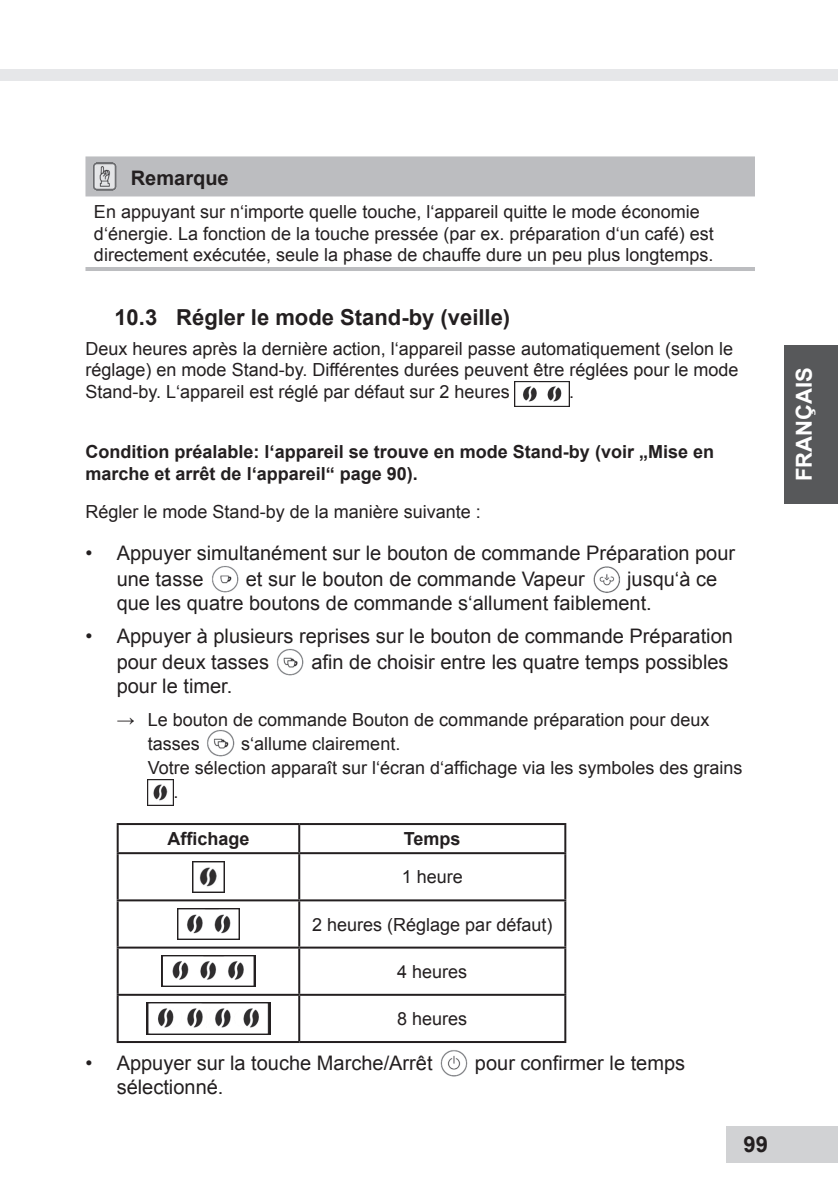
<style>
.page{position:relative;width:838px;height:1191px;background:#fff}
.page>*{position:absolute;margin:0;border:0;box-sizing:border-box;transform-origin:0 0}
.Überschrift_2{font:700 22px "Arial";color:#231f20}
.t1{font:700 22px "Arial";color:#fff}
.Handlungsanweisung{font:20px/26.6px "Arial";color:#231f20}
.Vorsicht_Hinweis{font:700 20px "Arial";color:#231f20}
.Fließtext{font:18px/21.6px "Arial";color:#231f20}
.Warnungstext_Ende{font:18px/21.6px "Arial";color:#231f20}
.Ergebnis{font:18px/24px "Arial";color:#231f20}
.Voraussetzung{font:700 18px/21.6px "Arial";color:#231f20}
.Tabellentext{font:18px "Arial";color:#231f20}
.Tabellentext-2{font:700 18px "Arial";color:#231f20}
.s1{font-family:"Times New Roman"}
</style>
<div class="page">
<div style="left:784px;top:345px;width:53px;height:158px;background:#57585a"></div>
<div style="left:0;top:69px;width:837px;height:11px;background:#e6e7e9"></div>
<div style="left:726px;top:1125px;width:111px;height:36px;background:#d1d2d4"></div>
<div style="left:85px;top:156px;width:669px;height:40px;background:#bcbdc0"></div>
<hr style="left:85px;top:267px;width:669px;height:4px;background:#bcbdc0">
<img style="left:514px;top:381px;width:55px;height:25px">
<img style="left:212px;top:566px;width:27px;height:27px">
<img style="left:593px;top:566px;width:28px;height:27px">
<img style="left:276px;top:649px;width:28px;height:27px">
<img style="left:207px;top:730px;width:28px;height:27px">
<img style="left:148px;top:779px;width:25px;height:26px">
<hr style="left:117px;top:823px;width:182px;height:2px;background:#231f20">
<hr style="left:117px;top:825px;width:2px;height:27px;background:#231f20">
<hr style="left:299px;top:823px;width:267px;height:2px;background:#231f20">
<hr style="left:298px;top:825px;width:2px;height:27px;background:#231f20">
<hr style="left:564px;top:825px;width:2px;height:27px;background:#231f20">
<hr style="left:117px;top:852px;width:182px;height:2px;background:#231f20">
<hr style="left:117px;top:854px;width:2px;height:45px;background:#231f20">
<hr style="left:299px;top:852px;width:267px;height:2px;background:#231f20">
<hr style="left:298px;top:854px;width:2px;height:45px;background:#231f20">
<hr style="left:564px;top:854px;width:2px;height:45px;background:#231f20">
<hr style="left:117px;top:899px;width:182px;height:2px;background:#231f20">
<hr style="left:117px;top:901px;width:2px;height:45px;background:#231f20">
<hr style="left:299px;top:899px;width:267px;height:2px;background:#231f20">
<hr style="left:298px;top:901px;width:2px;height:45px;background:#231f20">
<hr style="left:564px;top:901px;width:2px;height:45px;background:#231f20">
<hr style="left:117px;top:946px;width:182px;height:2px;background:#231f20">
<hr style="left:117px;top:948px;width:2px;height:45px;background:#231f20">
<hr style="left:299px;top:946px;width:267px;height:2px;background:#231f20">
<hr style="left:298px;top:948px;width:2px;height:45px;background:#231f20">
<hr style="left:564px;top:948px;width:2px;height:45px;background:#231f20">
<hr style="left:117px;top:993px;width:182px;height:2px;background:#231f20">
<hr style="left:117px;top:995px;width:2px;height:45px;background:#231f20">
<hr style="left:299px;top:993px;width:267px;height:2px;background:#231f20">
<hr style="left:298px;top:995px;width:2px;height:45px;background:#231f20">
<hr style="left:564px;top:995px;width:2px;height:45px;background:#231f20">
<hr style="left:117px;top:1040px;width:182px;height:2px;background:#231f20">
<hr style="left:299px;top:1040px;width:267px;height:2px;background:#231f20">
<img style="left:193px;top:861px;width:31px;height:31px">
<img style="left:177px;top:908px;width:62px;height:31px">
<img style="left:162px;top:955px;width:93px;height:31px">
<img style="left:146px;top:1002px;width:125px;height:31px">
<img style="left:440px;top:1050px;width:28px;height:27px">
<img style="left:93px;top:162px;width:24px;height:29px">
<p class="Vorsicht_Hinweis" style="left:131px;top:165px;width:99px">Remarque</p>
<p class="Warnungstext_Ende" style="left:94px;top:201px;width:621px">En appuyant sur n‘importe quelle touche, l‘appareil quitte le mode économie d‘énergie. La fonction de la touche pressée (par ex. préparation d‘un café) est directement exécutée, seule la phase de chauffe dure un peu plus longtemps.</p>
<p class="Überschrift_2" style="left:114px;top:302px;width:397px">10.3 Régler le mode Stand-by (veille)</p>
<p class="Fließtext" style="left:85px;top:338px;width:654px">Deux heures après la dernière action, l‘appareil passe automatiquement (selon le réglage) en mode Stand-by. Différentes durées peuvent être réglées pour le mode<br>Stand-by. L‘appareil est réglé par défaut sur 2 heures</p>
<p class="Fließtext" style="left:569px;top:381px;width:7px">.</p>
<p class="Voraussetzung" style="left:85px;top:441px;width:630px">Condition préalable: l‘appareil se trouve en mode Stand-by (voir „Mise en marche et arrêt de l‘appareil“ page 90).</p>
<p class="Fließtext" style="left:85px;top:501px;width:397px">Régler le mode Stand-by de la manière suivante :</p>
<p class="Handlungsanweisung" style="left:117px;top:539px;width:620px;text-indent:-31px">• Appuyer simultanément sur le bouton de commande Préparation pour une tasse</p>
<p class="Handlungsanweisung" style="left:117px;top:567px;width:602px;line-height:24px;text-indent:510px">jusqu‘à ce que les quatre boutons de commande s‘allument faiblement.</p>
<p class="Handlungsanweisung" style="left:117px;top:622px;width:617px;text-indent:-31px">• Appuyer à plusieurs reprises sur le bouton de commande Préparation pour deux tasses</p>
<p class="Handlungsanweisung" style="left:246px;top:566px;width:340px">et sur le bouton de commande Vapeur</p>
<p class="Handlungsanweisung" style="left:311px;top:649px;width:418px">afin de choisir entre les quatre temps possibles</p>
<p class="Handlungsanweisung" style="left:117px;top:673px;width:117px">pour le timer.</p>
<p class="Ergebnis" style="left:148px;top:707px;width:563px;text-indent:-31px"><span class="s1">→</span> Le bouton de commande Bouton de commande préparation pour deux tasses</p>
<p class="Ergebnis" style="left:241px;top:731px;width:161px">s‘allume clairement.</p>
<p class="Ergebnis" style="left:148px;top:755px;width:596px">Votre sélection apparaît sur l‘écran d‘affichage via les symboles des grains</p>
<p class="Ergebnis" style="left:173px;top:779px;width:7px">.</p>
<p class="Tabellentext-2" style="left:167px;top:826px;width:84px">Affichage</p>
<p class="Tabellentext-2" style="left:404px;top:826px;width:58px">Temps</p>
<p class="Tabellentext" style="left:401px;top:865px;width:63px">1 heure</p>
<p class="Tabellentext" style="left:312px;top:912px;width:242px">2 heures (Réglage par défaut)</p>
<p class="Tabellentext" style="left:397px;top:959px;width:72px">4 heures</p>
<p class="Tabellentext" style="left:397px;top:1006px;width:72px">8 heures</p>
<p class="Handlungsanweisung" style="left:85px;top:1049px;width:348px">• Appuyer sur la touche Marche/Arrêt</p>
<p class="Handlungsanweisung" style="left:475px;top:1049px;width:212px">pour confirmer le temps</p>
<p class="Handlungsanweisung" style="left:117px;top:1073px;width:108px">sélectionné.</p>
<p class="Überschrift_2" style="left:743px;top:1129px;width:26px">99</p>
<p class="t1" style="left:789px;top:481px;width:115px;rotate:-90deg">FRANÇAIS</p>
</div>
